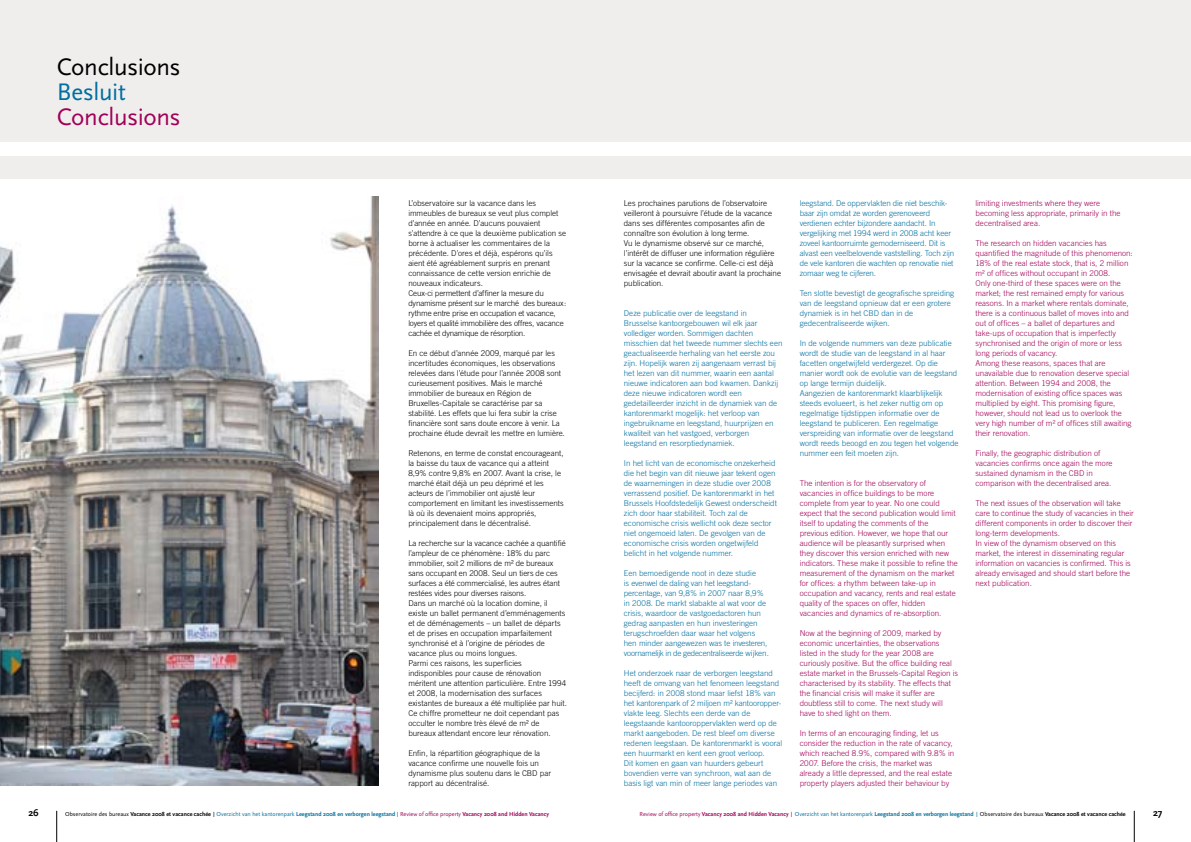
<style>
.page{position:relative;width:1191px;height:842px;background:#fff}
.page>*{position:absolute;margin:0;border:0;box-sizing:border-box;transform-origin:0 0}
.t1{font:25px "Scala Sans";color:#000}
.t2{font:25px "Scala Sans";color:#a00057}
.t3{font:25px "Scala Sans";color:#006f9f}
.t4{font:700 10px "Scala Sans";color:#000}
.t5{font:300 8px/10px "Trade Gothic LT Std";color:#006f9f}
.t6{font:300 8px/10px "Trade Gothic LT Std";color:#a00057}
.t7{font:300 8px/10px "Trade Gothic LT Std";color:#000}
.t8{font:700 6px "Scala Sans";color:#006f9f}
.s1{font-weight:400;color:#000}
.s2{color:#000}
.s3{font-weight:400;font-size:7px;color:#000}
.s4{font-weight:400}
.s5{font-weight:400;font-size:7px}
.s6{font-weight:400;color:#a00057}
.s7{color:#a00057}
.s8{font-weight:400;font-size:7px;color:#a00057}
</style>
<div class="page">
<hr style="left:56px;top:811px;width:1px;height:31px;background:#000">
<hr style="left:1134px;top:811px;width:1px;height:31px;background:#000">
<img style="left:0;top:196px;width:378px;height:589px">
<div style="left:0;top:0;width:595px;height:142px;background:#f0eeed"></div>
<div style="left:595px;top:0;width:596px;height:142px;background:#f0eeed"></div>
<div style="left:0;top:156px;width:1191px;height:23px;background:#f0eeed"></div>
<h1 class="t1" style="left:57px;top:54px;width:126px">Conclusions</h1>
<h1 class="t3" style="left:57px;top:79px;width:71px">Besluit</h1>
<h1 class="t2" style="left:57px;top:104px;width:126px">Conclusions</h1>
<p class="t7" style="left:408px;top:198px;width:160px">L’observatoire sur la vacance dans les immeubles de bureaux se veut plus complet d’année en année. D’aucuns pouvaient s’attendre à ce que la deuxième publication se borne à actualiser les commentaires de la précédente. D’ores et déjà, espérons qu’ils aient été agréablement surpris en prenant connaissance de cette version enrichie de nouveaux indicateurs.<br>Ceux-ci permettent d’affiner la mesure du dynamisme présent sur le marché des bureaux: rythme entre prise en occupation et vacance, loyers et qualité immobilière des offres, vacance cachée et dynamique de résorption.</p>
<p class="t7" style="left:408px;top:348px;width:158px">En ce début d’année 2009, marqué par les incertitudes économiques, les observations relevées dans l’étude pour l’année 2008 sont curieusement positives. Mais le marché immobilier de bureaux en Région de Bruxelles-Capitale se caractérise par sa stabilité. Les effets que lui fera subir la crise financière sont sans doute encore à venir. La prochaine étude devrait les mettre en lumière.</p>
<p class="t7" style="left:408px;top:448px;width:157px">Retenons, en terme de constat encourageant, la baisse du taux de vacance qui a atteint 8,9% contre 9,8% en 2007. Avant la crise, le marché était déjà un peu déprimé et les acteurs de l’immobilier ont ajusté leur comportement en limitant les investissements là où ils devenaient moins appropriés, principalement dans le décentralisé.</p>
<p class="t7" style="left:408px;top:538px;width:160px">La recherche sur la vacance cachée a quantifié l’ampleur de ce phénomène: 18% du parc immobilier, soit 2 millions de m² de bureaux sans occupant en 2008. Seul un tiers de ces surfaces a été commercialisé, les autres étant restées vides pour diverses raisons.<br>Dans un marché où la location domine, il existe un ballet permanent d’emménagements et de déménagements – un ballet de départs et de prises en occupation imparfaitement synchronisé et à l’origine de périodes de vacance plus ou moins longues.<br>Parmi ces raisons, les superficies indisponibles pour cause de rénovation méritent une attention particulière. Entre 1994 et 2008, la modernisation des surfaces existantes de bureaux a été multipliée par huit.<br>Ce chiffre prometteur ne doit cependant pas occulter le nombre très élevé de m² de bureaux attendant encore leur rénovation.</p>
<p class="t7" style="left:408px;top:748px;width:144px">Enfin, la répartition géographique de la vacance confirme une nouvelle fois un dynamisme plus soutenu dans le CBD par rapport au décentralisé.</p>
<p class="t7" style="left:624px;top:198px;width:159px">Les prochaines parutions de l’observatoire veilleront à poursuivre l’étude de la vacance dans ses différentes composantes afin de connaître son évolution à long terme.<br>Vu le dynamisme observé sur ce marché, l’intérêt de diffuser une information régulière sur la vacance se confirme. Celle-ci est déjà envisagée et devrait aboutir avant la prochaine publication.</p>
<p class="t5" style="left:624px;top:308px;width:160px">Deze publicatie over de leegstand in<br>Brusselse kantoorgebouwen wil elk jaar vollediger worden. Sommigen dachten misschien dat het tweede nummer slechts een geactualiseerde herhaling van het eerste zou zijn. Hopelijk waren zij aangenaam verrast bij het lezen van dit nummer, waarin een aantal nieuwe indicatoren aan bod kwamen. Dankzij deze nieuwe indicatoren wordt een gedetailleerder inzicht in de dynamiek van de kantorenmarkt mogelijk: het verloop van ingebruikname en leegstand, huurprijzen en kwaliteit van het vastgoed, verborgen leegstand en resorptiedynamiek.</p>
<p class="t5" style="left:624px;top:458px;width:155px">In het licht van de economische onzekerheid die het begin van dit nieuwe jaar tekent ogen de waarnemingen in deze studie over 2008 verrassend positief. De kantorenmarkt in het Brussels Hoofdstedelijk Gewest onderscheidt zich door haar stabiliteit. Toch zal de economische crisis wellicht ook deze sector niet ongemoeid laten. De gevolgen van de economische crisis worden ongetwijfeld belicht in het volgende nummer.</p>
<p class="t5" style="left:624px;top:568px;width:146px">Een bemoedigende noot in deze studie<br>is evenwel de daling van het leegstand&shy;percentage, van 9,8% in 2007 naar 8,9% in 2008. De markt slabakte al wat voor de crisis, waardoor de vastgoedactoren hun gedrag aanpasten en hun investeringen terugschroefden daar waar het volgens hen minder aangewezen was te investeren, voornamelijk in de gedecentraliseerde wijken.</p>
<p class="t5" style="left:624px;top:668px;width:160px">Het onderzoek naar de verborgen leegstand heeft de omvang van het fenomeen leegstand becijferd: in 2008 stond maar liefst 18% van het kantorenpark of 2 miljoen m² kantooropper&shy;vlakte leeg. Slechts een derde van de leegstaande kantooroppervlakten werd op de markt aangeboden. De rest bleef om diverse redenen leegstaan. De kantorenmarkt is vooral een huurmarkt en kent een groot verloop.<br>Dit komen en gaan van huurders gebeurt bovendien verre van synchroon, wat aan de basis ligt van min of meer lange periodes van</p>
<p class="t5" style="left:799px;top:198px;width:156px">leegstand. De oppervlakten die niet beschik&shy;baar zijn omdat ze worden gerenoveerd verdienen echter bijzondere aandacht. In vergelijking met 1994 werd in 2008 acht keer zoveel kantoorruimte gemoderniseerd. Dit is alvast een veelbelovende vaststelling. Toch zijn de vele kantoren die wachten op renovatie niet zomaar weg te cijferen.</p>
<p class="t5" style="left:799px;top:288px;width:156px">Ten slotte bevestigt de geografische spreiding van de leegstand opnieuw dat er een grotere dynamiek is in het CBD dan in de gedecentraliseerde wijken.</p>
<p class="t5" style="left:799px;top:338px;width:160px">In de volgende nummers van deze publicatie wordt de studie van de leegstand in al haar facetten ongetwijfeld verdergezet. Op die manier wordt ook de evolutie van de leegstand op lange termijn duidelijk.<br>Aangezien de kantorenmarkt klaarblijkelijk steeds evolueert, is het zeker nuttig om op regelmatige tijdstippen informatie over de leegstand te publiceren. Een regelmatige verspreiding van informatie over de leegstand wordt reeds beoogd en zou tegen het volgende nummer een feit moeten zijn.</p>
<p class="t6" style="left:799px;top:478px;width:160px">The intention is for the observatory of vacancies in office buildings to be more complete from year to year. No one could expect that the second publication would limit itself to updating the comments of the previous edition. However, we hope that our audience will be pleasantly surprised when they discover this version enriched with new indicators. These make it possible to refine the measurement of the dynamism on the market for offices: a rhythm between take-up in occupation and vacancy, rents and real estate quality of the spaces on offer, hidden vacancies and dynamics of re-absorption.</p>
<p class="t6" style="left:799px;top:628px;width:160px">Now at the beginning of 2009, marked by economic uncertainties, the observations listed in the study for the year 2008 are curiously positive. But the office building real estate market in the Brussels-Capital Region is characterised by its stability. The effects that the financial crisis will make it suffer are doubtless still to come. The next study will have to shed light on them.</p>
<p class="t6" style="left:799px;top:728px;width:156px">In terms of an encouraging finding, let us consider the reduction in the rate of vacancy, which reached 8.9%, compared with 9.8% in 2007. Before the crisis, the market was already a little depressed, and the real estate property players adjusted their behaviour by</p>
<p class="t6" style="left:975px;top:198px;width:146px">limiting investments where they were becoming less appropriate, primarily in the decentralised area.</p>
<p class="t6" style="left:975px;top:238px;width:159px">The research on hidden vacancies has quantified the magnitude of this phenomenon:<br>18% of the real estate stock, that is, 2 million m² of offices without occupant in 2008.<br>Only one-third of these spaces were on the market; the rest remained empty for various reasons. In a market where rentals dominate, there is a continuous ballet of moves into and out of offices – a ballet of departures and take-ups of occupation that is imperfectly synchronised and the origin of more or less long periods of vacancy.<br>Among these reasons, spaces that are unavailable due to renovation deserve special attention. Between 1994 and 2008, the modernisation of existing office spaces was multiplied by eight. This promising figure, however, should not lead us to overlook the very high number of m² of offices still awaiting their renovation.</p>
<p class="t6" style="left:975px;top:448px;width:139px">Finally, the geographic distribution of vacancies confirms once again the more sustained dynamism in the CBD in comparison with the decentralised area.</p>
<p class="t6" style="left:975px;top:498px;width:160px">The next issues of the observation will take care to continue the study of vacancies in their different components in order to discover their long-term developments.<br>In view of the dynamism observed on this market, the interest in disseminating regular information on vacancies is confirmed. This is already envisaged and should start before the next publication.</p>
<p class="t4" style="left:28px;top:808px;width:12px">26</p>
<p class="t8" style="left:65px;top:811px;width:485px"><span class="s1">Observatoire des bureaux</span> <span class="s2">Vacance 2008 et vacance cachée</span> <span class="s3">l</span> <span class="s4">Overzicht van het kantorenpark</span> Leegstand 2008 en verborgen leegstand <span class="s5">l</span> <span class="s6">Review of office property</span> <span class="s7">Vacancy 2008 and Hidden Vacancy</span></p>
<p class="t8" style="left:639px;top:811px;width:488px"><span class="s6">Review of office property</span> <span class="s7">Vacancy 2008 and Hidden Vacancy</span> <span class="s8">l</span> <span class="s4">Overzicht van het kantorenpark</span> Leegstand 2008 en verborgen leegstand <span class="s5">l</span> <span class="s1">Observatoire des bureaux</span> <span class="s2">Vacance 2008 et vacance cachée</span></p>
<p class="t4" style="left:1153px;top:808px;width:11px">27</p>
</div>
